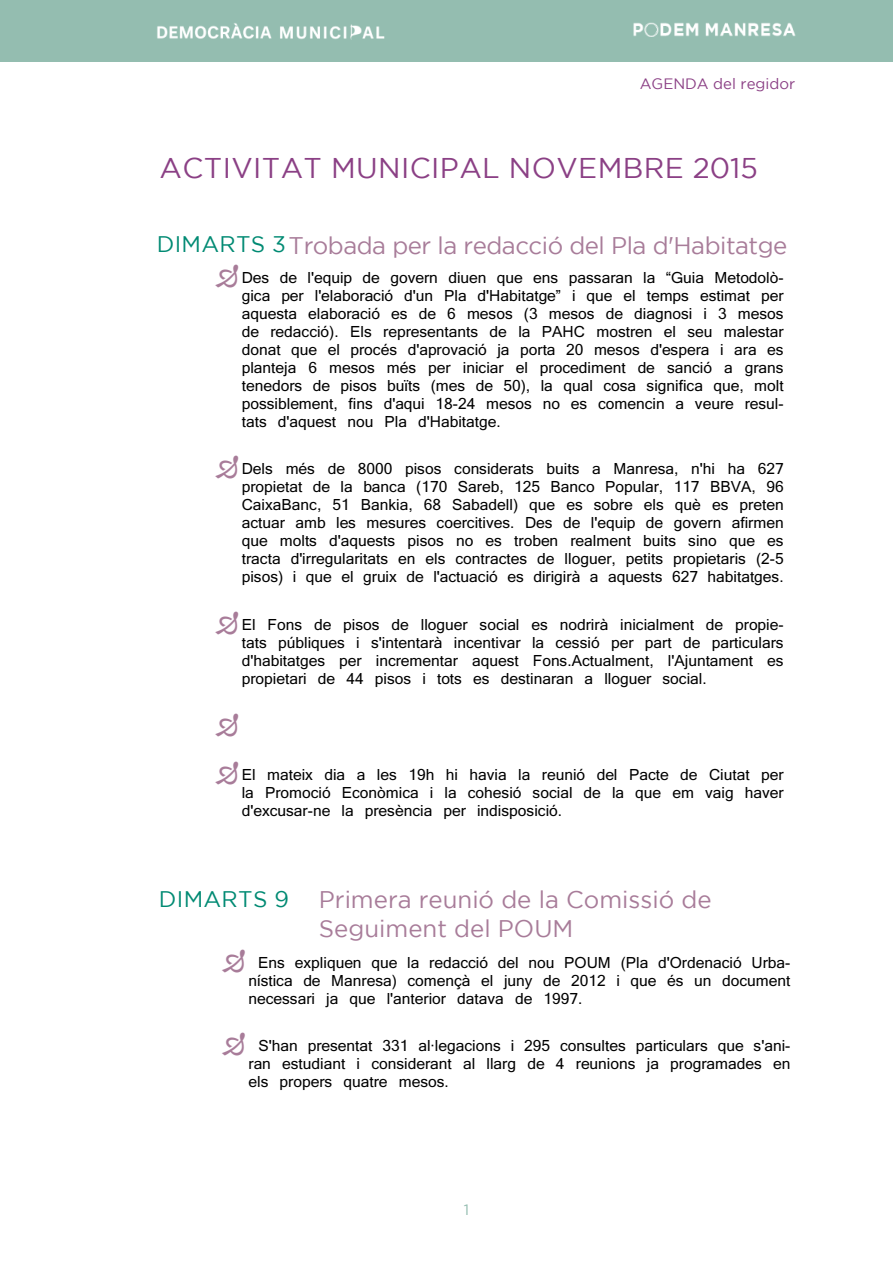
<style>
.page{position:relative;width:893px;height:1263px;background:#fff}
.page>*{position:absolute;margin:0;border:0;box-sizing:border-box;transform-origin:0 0}
.t1{font:28.5px "Gotham";letter-spacing:.015em;color:#8b4085}
.t2{font:24px "Gotham";letter-spacing:-.02em;color:#a87c99}
.t3{font:24px/28.8px "Gotham";color:#a87c99}
.t4{font:22.5px "Gotham";letter-spacing:.015em;color:#008a73}
.t5{font:15px/18px "Kartika";color:#000;text-align:justify}
.t6{font:15px "Gotham";color:#8b4085}
.t7{font:15px "Gotham";color:#94bdb0}
.s1{font-size:22.5px;color:#008a73}
</style>
<div class="page">
<div style="left:0;top:0;width:893px;height:62px;background:#94bdb0"></div>
<img style="left:157px;top:23px;width:228px;height:17px">
<img style="left:633px;top:23px;width:162px;height:13px">
<p class="t6" style="left:640px;top:75px;width:157px">AGENDA del regidor</p>
<p class="t1" style="left:159px;top:152px;width:600px">ACTIVITAT MUNICIPAL NOVEMBRE 2015</p>
<p class="t2" style="left:157px;top:232px;width:632px"><span class="s1">DIMARTS 3</span>Trobada per la redacció del Pla d'Habitatge</p>
<p class="t5" style="left:242px;top:270px;width:543px">Des de l'equip de govern diuen que ens passaran la “Guia Metodolò&shy;gica per l'elaboració d'un Pla d'Habitatge” i que el temps estimat per aquesta elaboració es de 6 mesos (3 mesos de diagnosi i 3 mesos de redacció). Els representants de la PAHC mostren el seu malestar donat que el procés d'aprovació ja porta 20 mesos d'espera i ara es planteja 6 mesos més per iniciar el procediment de sanció a grans tenedors de pisos buïts (mes de 50), la qual cosa significa que, molt possiblement, fins d'aqui 18-24 mesos no es comencin a veure resul&shy;tats d'aquest nou Pla d'Habitatge.</p>
<p class="t5" style="left:242px;top:461px;width:543px">Dels més de 8000 pisos considerats buits a Manresa, n'hi ha 627 propietat de la banca (170 Sareb, 125 Banco Popular, 117 BBVA, 96<br>CaixaBanc, 51 Bankia, 68 Sabadell) que es sobre els què es preten actuar amb les mesures coercitives. Des de l'equip de govern afirmen que molts d'aquests pisos no es troben realment buits sino que es tracta d'irregularitats en els contractes de lloguer, petits propietaris (2-5 pisos) i que el gruix de l'actuació es dirigirà a aquests 627 habitatges.</p>
<p class="t5" style="left:242px;top:617px;width:543px">El Fons de pisos de lloguer social es nodrirà inicialment de propie&shy;tats públiques i s'intentarà incentivar la cessió per part de particulars d'habitatges per incrementar aquest Fons.Actualment, l'Ajuntament es propietari de 44 pisos i tots es destinaran a lloguer social.</p>
<p class="t5" style="left:242px;top:767px;width:543px">El mateix dia a les 19h hi havia la reunió del Pacte de Ciutat per la Promoció Econòmica i la cohesió social de la que em vaig haver d'excusar-ne la presència per indisposició.</p>
<p class="t4" style="left:159px;top:887px;width:132px">DIMARTS 9</p>
<p class="t3" style="left:319px;top:885px;width:394px">Primera reunió de la Comissió de<br>Seguiment del POUM</p>
<p class="t5" style="left:248px;top:955px;width:543px;text-indent:10px">Ens expliquen que la redacció del nou POUM (Pla d'Ordenació Urba&shy;nística de Manresa) començà el juny de 2012 i que és un document necessari ja que l'anterior datava de 1997.</p>
<p class="t5" style="left:248px;top:1038px;width:543px;text-indent:10px">S'han presentat 331 al·legacions i 295 consultes particulars que s'ani&shy;ran estudiant i considerant al llarg de 4 reunions ja programades en els propers quatre mesos.</p>
<p class="t7" style="left:464px;top:1202px;width:7px">1</p>
</div>
